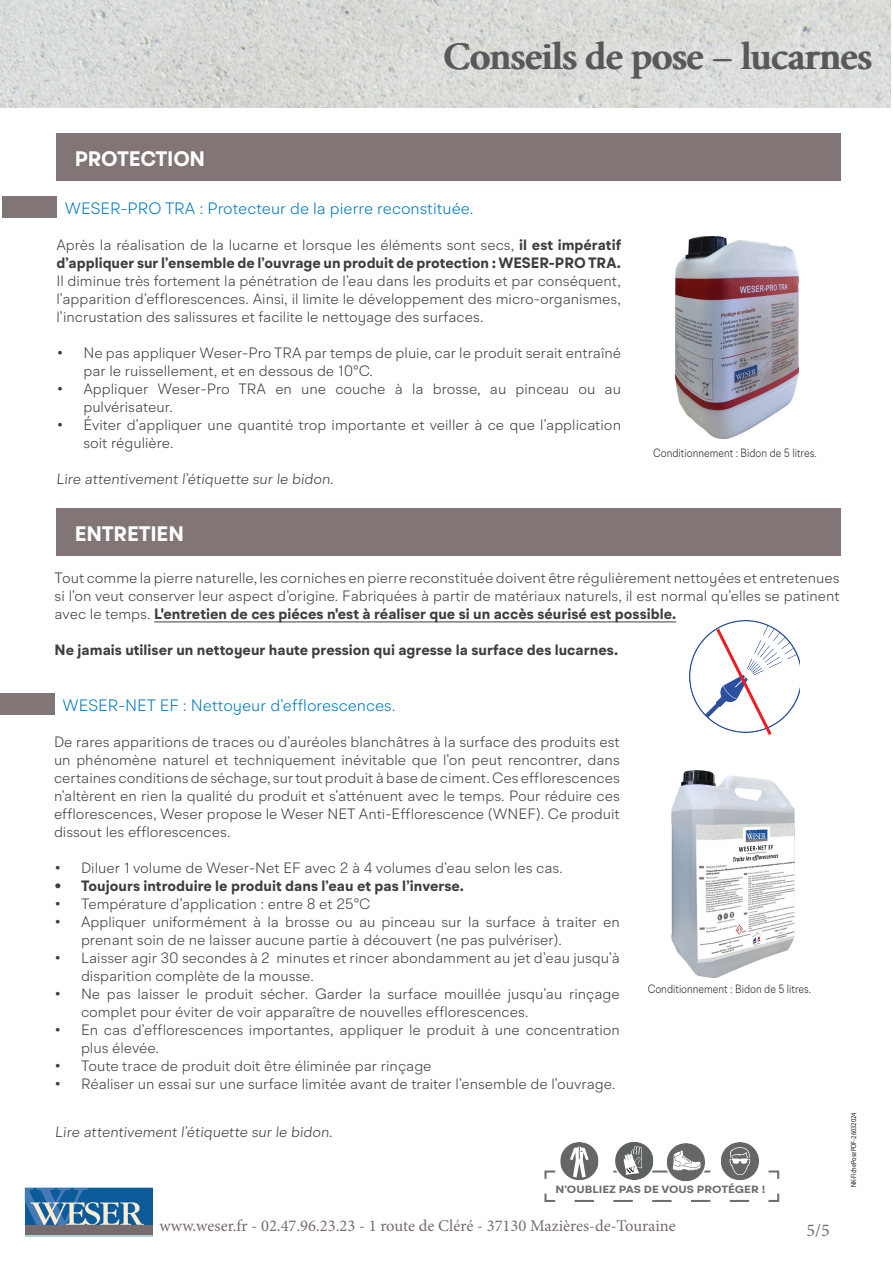
<style>
.page{position:relative;width:893px;height:1263px;background:#fff}
.page>*{position:absolute;margin:0;border:0;box-sizing:border-box;transform-origin:0 0}
.t1{font:39px "Minion Pro";color:#57585a}
.t2{font:700 21px "BR Cobane";letter-spacing:-.01em;color:#fff}
.t3{font:18px "Minion Pro";color:#766b6d}
.t4{font:300 16.5px "BR Cobane";color:#007ac0}
.t5{font:16.5px "Minion Pro";color:#766b6d}
.t6{font:300 15px/18px "BR Cobane";color:#3e3e3f}
.t7{font:700 15px/18px "BR Cobane";color:#3e3e3f}
.t8{font:italic 300 15px "BR Cobane";color:#3e3e3f}
.t9{font:300 12px "BR Cobane";color:#231f20;scale:.85 1}
.t10{font:700 10.5px "BR Cobane";color:#6c6d70;scale:1.15 1}
.t11{font:7.5px "Myriad Pro";color:#231f20;scale:.85 1}
.s1{font-weight:300}
.s2{font-weight:700}
</style>
<div class="page">
<div style="left:25px;top:1187px;width:127px;height:49px;background:#aed2d7"></div>
<div style="left:25px;top:1188px;width:127px;height:47px;background:#0b5b9a"></div>
<svg style="left:25px;top:1188px;width:119px;height:37px"></svg>
<div style="left:25px;top:1225px;width:127px;height:10px;background:#766b6d"></div>
<img style="left:0;top:0;width:891px;height:107px">
<div style="left:56px;top:133px;width:785px;height:48px;background:#817576"></div>
<img style="left:676px;top:236px;width:123px;height:202px">
<div style="left:2px;top:197px;width:54px;height:21px;background:#817576"></div>
<div style="left:56px;top:508px;width:785px;height:48px;background:#817576"></div>
<hr style="left:154px;top:621px;width:522px;height:1px;background:#3e3e3f">
<img style="left:671px;top:771px;width:124px;height:206px">
<div style="left:0;top:693px;width:54px;height:22px;background:#817576"></div>
<img style="left:690px;top:620px;width:109px;height:106px">
<svg style="left:714px;top:625px;width:60px;height:110px"></svg>
<svg style="left:544px;top:1142px;width:236px;height:60px"></svg>
<h1 class="t1" style="left:443px;top:31px;width:429px">Conseils de pose – lucarnes</h1>
<h2 class="t2" style="left:75px;top:145px;width:132px">PROTECTION</h2>
<p class="t4" style="left:65px;top:198px;width:410px">WESER-PRO TRA : Protecteur de la pierre reconstituée.</p>
<p class="t7" style="left:56px;top:236px;width:566px"><span class="s1">Après la réalisation de la lucarne et lorsque les éléments sont secs,</span> il est impératif d’appliquer sur l’ensemble de l’ouvrage un produit de protection : WESER-PRO TRA.</p>
<p class="t6" style="left:56px;top:272px;width:566px;text-align:justify">Il diminue très fortement la pénétration de l’eau dans les produits et par conséquent, l’apparition d’efflorescences. Ainsi, il limite le développement des micro-organismes, l’incrustation des salissures et facilite le nettoyage des surfaces.</p>
<p class="t6" style="left:83px;top:344px;width:538px;text-indent:-27px">• Ne pas appliquer Weser-Pro TRA par temps de pluie, car le produit serait entraîné par le ruissellement, et en dessous de 10°C.</p>
<p class="t6" style="left:83px;top:380px;width:539px;text-indent:-27px">• Appliquer Weser-Pro TRA en une couche à la brosse, au pinceau ou au pulvérisateur.</p>
<p class="t6" style="left:83px;top:416px;width:539px;text-indent:-27px">• Éviter d’appliquer une quantité trop importante et veiller à ce que l’application soit régulière.</p>
<p class="t8" style="left:56px;top:470px;width:279px">Lire attentivement l’étiquette sur le bidon.</p>
<p class="t9" style="left:653px;top:445px;width:194px">Conditionnement : Bidon de 5 litres.</p>
<h2 class="t2" style="left:75px;top:520px;width:111px">ENTRETIEN</h2>
<p class="t6" style="left:55px;top:569px;width:786px;text-align:justify">Tout comme la pierre naturelle, les corniches en pierre reconstituée doivent être régulièrement nettoyées et entretenues si l’on veut conserver leur aspect d’origine. Fabriquées à partir de matériaux naturels, il est normal qu’elles se patinent avec le temps. <span class="s2">L'entretien de ces piéces n'est à réaliser que si un accès séurisé est possible.</span></p>
<p class="t7" style="left:55px;top:641px;width:565px">Ne jamais utiliser un nettoyeur haute pression qui agresse la surface des lucarnes.</p>
<p class="t4" style="left:63px;top:695px;width:335px">WESER-NET EF : Nettoyeur d’efflorescences.</p>
<p class="t6" style="left:54px;top:733px;width:567px;text-align:justify">De rares apparitions de traces ou d’auréoles blanchâtres à la surface des produits est un phénomène naturel et techniquement inévitable que l’on peut rencontrer, dans certaines conditions de séchage, sur tout produit à base de ciment. Ces efflorescences n’altèrent en rien la qualité du produit et s’atténuent avec le temps. Pour réduire ces efflorescences, Weser propose le Weser NET Anti-Efflorescence (WNEF). Ce produit dissout les efflorescences.</p>
<p class="t6" style="left:54px;top:859px;width:510px">• Diluer 1 volume de Weser-Net EF avec 2 à 4 volumes d’eau selon les cas.</p>
<p class="t7" style="left:54px;top:877px;width:411px">• Toujours introduire le produit dans l’eau et pas l’inverse.</p>
<p class="t6" style="left:54px;top:895px;width:318px">• Température d’application : entre 8 et 25°C</p>
<p class="t6" style="left:81px;top:913px;width:540px;text-indent:-27px">• Appliquer uniformément à la brosse ou au pinceau sur la surface à traiter en prenant soin de ne laisser aucune partie à découvert (ne pas pulvériser).</p>
<p class="t6" style="left:81px;top:949px;width:538px;text-indent:-27px">• Laisser agir 30 secondes à 2 minutes et rincer abondamment au jet d’eau jusqu’à disparition complète de la mousse.</p>
<p class="t6" style="left:81px;top:985px;width:540px;text-indent:-27px">• Ne pas laisser le produit sécher. Garder la surface mouillée jusqu’au rinçage complet pour éviter de voir apparaître de nouvelles efflorescences.</p>
<p class="t6" style="left:81px;top:1021px;width:540px;text-indent:-27px">• En cas d’efflorescences importantes, appliquer le produit à une concentration plus élevée.</p>
<p class="t6" style="left:54px;top:1057px;width:379px">• Toute trace de produit doit être éliminée par rinçage</p>
<p class="t6" style="left:54px;top:1075px;width:563px">• Réaliser un essai sur une surface limitée avant de traiter l’ensemble de l’ouvrage.</p>
<p class="t8" style="left:55px;top:1123px;width:279px">Lire attentivement l’étiquette sur le bidon.</p>
<p class="t9" style="left:648px;top:981px;width:194px">Conditionnement : Bidon de 5 litres.</p>
<p class="t10" style="left:555px;top:1182px;width:184px">N’OUBLIEZ PAS DE VOUS PROTÉGER !</p>
<p class="t5" style="left:159px;top:1214px;width:518px">www.weser.fr - 02.47.96.23.23 - 1 route de Cléré - 37130 Mazières-de-Touraine</p>
<p class="t3" style="left:806px;top:1218px;width:25px">5/5</p>
<p class="t11" style="left:849px;top:1187px;width:90px;rotate:-90deg">NK-FichePosePDF-26032024</p>
</div>
